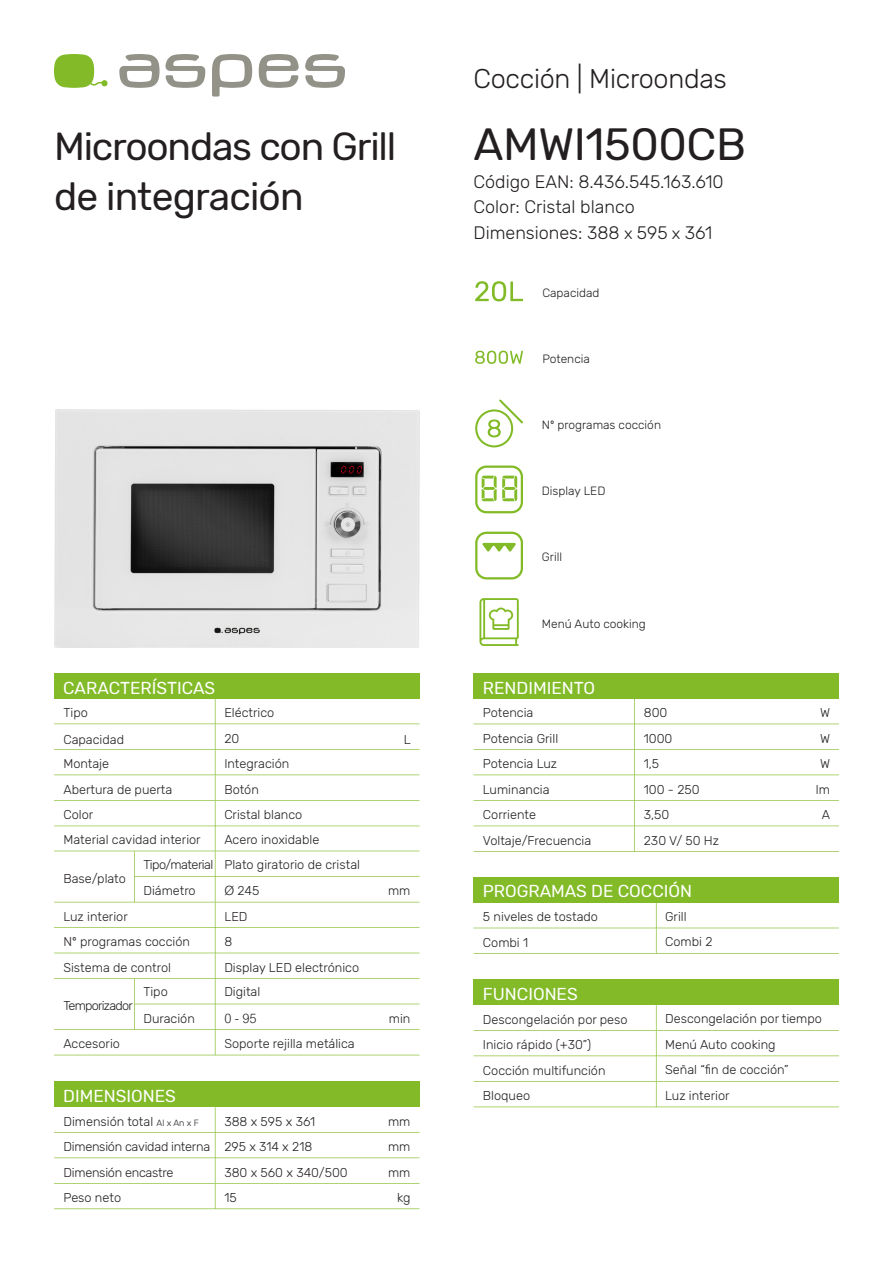
<style>
.page{position:relative;width:893px;height:1263px;background:#fff}
.page>*{position:absolute;margin:0;border:0;box-sizing:border-box;transform-origin:0 0}
.REFERENCIA{font:45px "Rubik";letter-spacing:-.01em;color:#231f20}
.FAMILIA{font:39px "Rubik";letter-spacing:-.03em;color:#231f20}
.SUB_TITULO{font:300 27px "Rubik";letter-spacing:-.01em;color:#231f20}
.TEXTO{font:300 18px "Rubik";color:#231f20}
.TITULO_TABLA{font:17.25px "Rubik";color:#fff}
.TEXTO_TABLA{font:300 12.75px "Rubik";color:#231f20}
.TEXTO_TABLA-2{font:300 12.75px "Rubik";letter-spacing:-.02em;color:#231f20}
.UNIDADES_TABLA{font:300 12.75px "Rubik";color:#231f20}
.TEXTO_TABLA-3{font:300 12.75px "Rubik";letter-spacing:-.04em;color:#231f20}
.TEXTO_TABLA-4{font:300 12.75px "Rubik";letter-spacing:-.06em;color:#231f20}
.TEXTO_TABLA-5{font:300 12.75px "Arial Nova";color:#231f20}
.INFO_ICONOS{font:300 12px "Rubik";color:#231f20}
.s1{font-family:"Arial Nova"}
.s2{font-size:9px}
.s3{font-size:16.5px}
</style>
<div class="page">
<svg style="left:212px;top:54px;width:40px;height:43px"></svg>
<svg style="left:305px;top:54px;width:40px;height:34px"></svg>
<svg style="left:259px;top:54px;width:40px;height:34px"></svg>
<svg style="left:119px;top:54px;width:86px;height:34px"></svg>
<svg style="left:54px;top:54px;width:54px;height:34px"></svg>
<img style="left:54px;top:409px;width:365px;height:238px">
<div style="left:54px;top:673px;width:365px;height:26px;background:#82bb27"></div>
<div style="left:473px;top:673px;width:366px;height:26px;background:#82bb27"></div>
<svg style="left:473px;top:699px;width:366px;height:153px"></svg>
<div style="left:54px;top:1082px;width:365px;height:25px;background:#82bb27"></div>
<div style="left:473px;top:877px;width:366px;height:25px;background:#82bb27"></div>
<div style="left:473px;top:980px;width:366px;height:25px;background:#82bb27"></div>
<svg style="left:473px;top:903px;width:366px;height:51px"></svg>
<svg style="left:473px;top:1005px;width:366px;height:102px"></svg>
<svg style="left:475px;top:532px;width:48px;height:47px"></svg>
<svg style="left:479px;top:598px;width:40px;height:48px"></svg>
<svg style="left:475px;top:281px;width:48px;height:20px"></svg>
<svg style="left:475px;top:351px;width:48px;height:13px"></svg>
<svg style="left:475px;top:399px;width:48px;height:48px"></svg>
<svg style="left:54px;top:1107px;width:365px;height:102px"></svg>
<svg style="left:475px;top:465px;width:48px;height:48px"></svg>
<svg style="left:54px;top:699px;width:365px;height:356px"></svg>
<p class="FAMILIA" style="left:54px;top:125px;width:344px">Microondas con Grill</p>
<p class="FAMILIA" style="left:54px;top:174px;width:251px">de integración</p>
<p class="TITULO_TABLA" style="left:63px;top:678px;width:153px">CARACTERÍSTICAS</p>
<p class="TEXTO_TABLA" style="left:63px;top:705px;width:26px">Tipo</p>
<p class="TEXTO_TABLA" style="left:224px;top:705px;width:52px">Eléctrico</p>
<p class="TEXTO_TABLA" style="left:63px;top:756px;width:47px">Montaje</p>
<p class="TEXTO_TABLA" style="left:224px;top:756px;width:67px">Integración</p>
<p class="TEXTO_TABLA" style="left:63px;top:782px;width:110px">Abertura de puerta</p>
<p class="TEXTO_TABLA" style="left:224px;top:782px;width:36px">Botón</p>
<p class="TEXTO_TABLA" style="left:63px;top:833px;width:139px">Material cavidad interior</p>
<p class="TEXTO_TABLA" style="left:224px;top:833px;width:96px">Acero inoxidable</p>
<p class="TEXTO_TABLA" style="left:63px;top:732px;width:62px">Capacidad</p>
<p class="TEXTO_TABLA" style="left:224px;top:732px;width:16px">20</p>
<p class="UNIDADES_TABLA" style="left:404px;top:732px;width:8px">L</p>
<p class="TEXTO_TABLA" style="left:63px;top:808px;width:31px">Color</p>
<p class="TEXTO_TABLA" style="left:224px;top:808px;width:79px">Cristal blanco</p>
<p class="TEXTO_TABLA" style="left:63px;top:871px;width:64px">Base/plato</p>
<p class="TEXTO_TABLA-3" style="left:143px;top:857px;width:72px">Tipo/material</p>
<p class="TEXTO_TABLA" style="left:143px;top:883px;width:54px">Diámetro</p>
<p class="TEXTO_TABLA" style="left:224px;top:857px;width:137px">Plato giratorio de cristal</p>
<p class="TEXTO_TABLA" style="left:224px;top:883px;width:37px"><span class="s1">Ø</span> 245</p>
<p class="UNIDADES_TABLA" style="left:388px;top:883px;width:24px">mm</p>
<p class="TEXTO_TABLA" style="left:63px;top:909px;width:66px">Luz interior</p>
<p class="TEXTO_TABLA" style="left:224px;top:909px;width:25px">LED</p>
<p class="TEXTO_TABLA" style="left:63px;top:935px;width:128px">Nº programas cocción</p>
<p class="TEXTO_TABLA" style="left:224px;top:935px;width:9px">8</p>
<p class="TEXTO_TABLA" style="left:63px;top:960px;width:109px">Sistema de control</p>
<p class="TEXTO_TABLA" style="left:224px;top:960px;width:136px">Display LED electrónico</p>
<p class="TEXTO_TABLA-4" style="left:63px;top:999px;width:71px">Temporizador</p>
<p class="TEXTO_TABLA" style="left:143px;top:985px;width:26px">Tipo</p>
<p class="TEXTO_TABLA" style="left:143px;top:1011px;width:53px">Duración</p>
<p class="TEXTO_TABLA" style="left:224px;top:985px;width:38px">Digital</p>
<p class="TEXTO_TABLA-5" style="left:224px;top:1011px;width:34px">0 - 95</p>
<p class="UNIDADES_TABLA" style="left:389px;top:1011px;width:23px">min</p>
<p class="TEXTO_TABLA" style="left:63px;top:1037px;width:58px">Accesorio</p>
<p class="TEXTO_TABLA" style="left:224px;top:1037px;width:132px">Soporte rejilla metálica</p>
<p class="TITULO_TABLA" style="left:63px;top:1086px;width:114px">DIMENSIONES</p>
<p class="TEXTO_TABLA" style="left:63px;top:1114px;width:137px">Dimensión total <span class="s2">Al x An x F</span></p>
<p class="TEXTO_TABLA" style="left:224px;top:1114px;width:92px">388 x 595 x 361</p>
<p class="UNIDADES_TABLA" style="left:388px;top:1114px;width:24px">mm</p>
<p class="TEXTO_TABLA-2" style="left:63px;top:1139px;width:148px">Dimensión cavidad interna</p>
<p class="TEXTO_TABLA" style="left:224px;top:1139px;width:89px">295 x 314 x 218</p>
<p class="UNIDADES_TABLA" style="left:388px;top:1139px;width:24px">mm</p>
<p class="TEXTO_TABLA-2" style="left:63px;top:1165px;width:112px">Dimensión encastre</p>
<p class="TEXTO_TABLA" style="left:224px;top:1165px;width:125px">380 x 560 x 340/500</p>
<p class="UNIDADES_TABLA" style="left:388px;top:1165px;width:24px">mm</p>
<p class="TEXTO_TABLA" style="left:63px;top:1190px;width:59px">Peso neto</p>
<p class="TEXTO_TABLA" style="left:224px;top:1190px;width:14px">15</p>
<p class="UNIDADES_TABLA" style="left:397px;top:1190px;width:15px">kg</p>
<p class="SUB_TITULO" style="left:473px;top:63px;width:255px">Cocción | Microondas</p>
<p class="REFERENCIA" style="left:473px;top:119px;width:274px">AMWI1500CB</p>
<p class="TEXTO" style="left:473px;top:171px;width:252px">Código EAN: 8.436.545.163.610</p>
<p class="TEXTO" style="left:473px;top:197px;width:163px">Color: Cristal blanco</p>
<p class="TEXTO" style="left:473px;top:222px;width:240px">Dimensiones: 388 <span class="s3">x</span> 595 <span class="s3">x</span> 361</p>
<p class="INFO_ICONOS" style="left:542px;top:286px;width:59px">Capacidad</p>
<p class="INFO_ICONOS" style="left:542px;top:352px;width:49px">Potencia</p>
<p class="INFO_ICONOS" style="left:542px;top:418px;width:121px">Nº programas cocción</p>
<p class="INFO_ICONOS" style="left:542px;top:484px;width:65px">Display LED</p>
<p class="INFO_ICONOS" style="left:542px;top:550px;width:22px">Grill</p>
<p class="INFO_ICONOS" style="left:542px;top:617px;width:106px">Menú Auto cooking</p>
<p class="TITULO_TABLA" style="left:483px;top:678px;width:114px">RENDIMIENTO</p>
<p class="TEXTO_TABLA" style="left:483px;top:706px;width:52px">Potencia</p>
<p class="TEXTO_TABLA" style="left:644px;top:706px;width:25px">800</p>
<p class="UNIDADES_TABLA" style="left:820px;top:706px;width:12px">W</p>
<p class="TEXTO_TABLA" style="left:483px;top:731px;width:77px">Potencia Grill</p>
<p class="TEXTO_TABLA" style="left:644px;top:731px;width:30px">1000</p>
<p class="UNIDADES_TABLA" style="left:820px;top:731px;width:12px">W</p>
<p class="TEXTO_TABLA" style="left:483px;top:756px;width:76px">Potencia Luz</p>
<p class="TEXTO_TABLA" style="left:644px;top:756px;width:17px">1,5</p>
<p class="UNIDADES_TABLA" style="left:820px;top:756px;width:12px">W</p>
<p class="TEXTO_TABLA" style="left:483px;top:782px;width:68px">Luminancia</p>
<p class="TEXTO_TABLA" style="left:644px;top:782px;width:57px">100 - 250</p>
<p class="UNIDADES_TABLA" style="left:816px;top:782px;width:16px">lm</p>
<p class="TEXTO_TABLA" style="left:483px;top:808px;width:55px">Corriente</p>
<p class="TEXTO_TABLA" style="left:644px;top:808px;width:27px">3,50</p>
<p class="UNIDADES_TABLA" style="left:822px;top:808px;width:10px">A</p>
<p class="TEXTO_TABLA" style="left:483px;top:833px;width:110px">Voltaje/Frecuencia</p>
<p class="TEXTO_TABLA" style="left:644px;top:833px;width:77px">230 V/ 50 Hz</p>
<p class="TITULO_TABLA" style="left:483px;top:882px;width:211px">PROGRAMAS DE COCCIÓN</p>
<p class="TEXTO_TABLA" style="left:483px;top:910px;width:117px">5 niveles de tostado</p>
<p class="TEXTO_TABLA" style="left:665px;top:909px;width:23px">Grill</p>
<p class="TEXTO_TABLA" style="left:483px;top:935px;width:47px">Combi 1</p>
<p class="TEXTO_TABLA" style="left:665px;top:935px;width:49px">Combi 2</p>
<p class="TITULO_TABLA" style="left:483px;top:984px;width:96px">FUNCIONES</p>
<p class="TEXTO_TABLA" style="left:483px;top:1012px;width:146px">Descongelación por peso</p>
<p class="TEXTO_TABLA" style="left:665px;top:1012px;width:158px">Descongelación por tiempo</p>
<p class="TEXTO_TABLA" style="left:483px;top:1037px;width:110px">Inicio rápido (+30”)</p>
<p class="TEXTO_TABLA" style="left:665px;top:1037px;width:112px">Menú Auto cooking</p>
<p class="TEXTO_TABLA" style="left:483px;top:1063px;width:124px">Cocción multifunción</p>
<p class="TEXTO_TABLA" style="left:665px;top:1063px;width:125px">Señal “fin de cocción”</p>
<p class="TEXTO_TABLA" style="left:483px;top:1088px;width:49px">Bloqueo</p>
<p class="TEXTO_TABLA" style="left:665px;top:1088px;width:66px">Luz interior</p>
</div>
